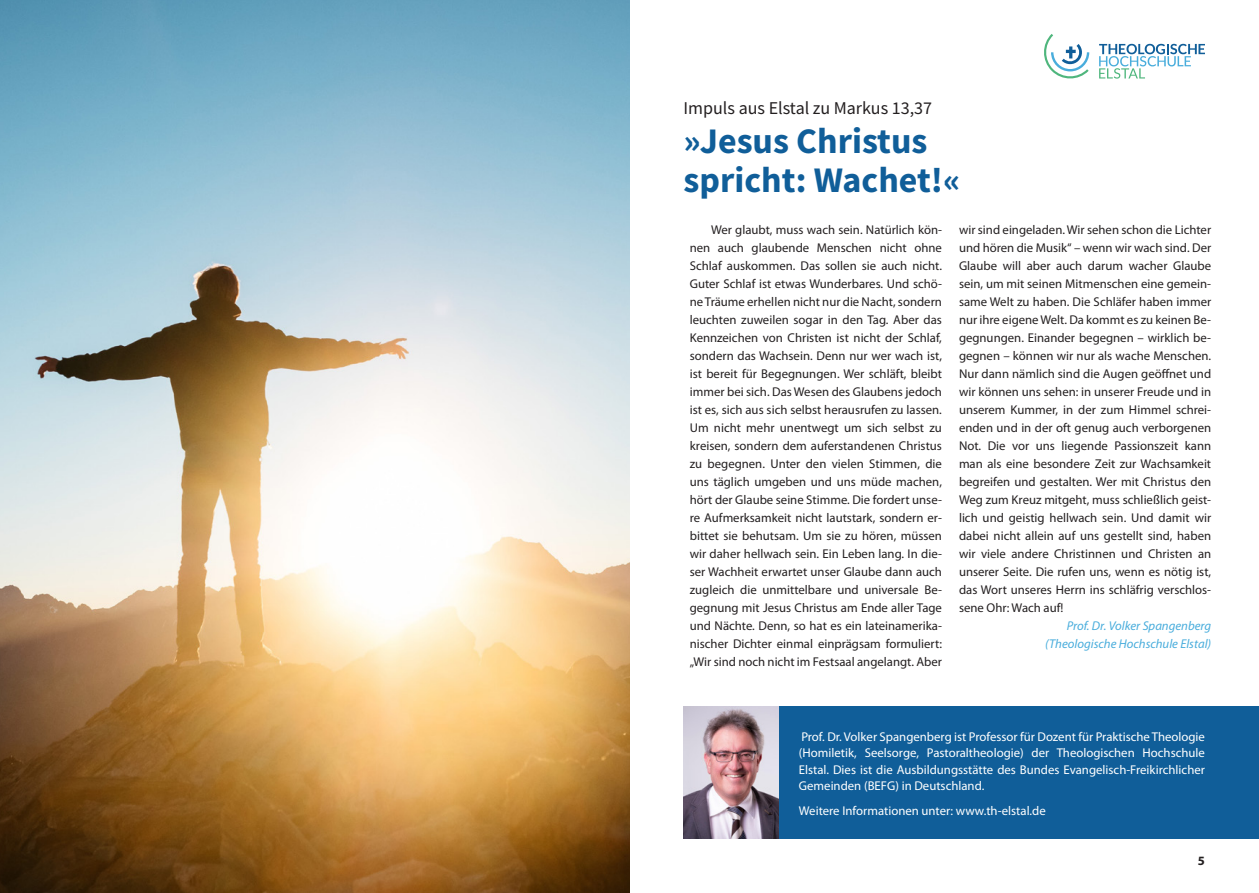
<style>
.page{position:relative;width:1259px;height:893px;background:#fff}
.page>*{position:absolute;margin:0;border:0;box-sizing:border-box;transform-origin:0 0}
.t1{font:700 36px/39px "Source Sans Pro";color:#105e99}
.t2{font:18px "Source Sans Pro";color:#231f20}
.t3{font:12.75px/18px "Myriad Pro";color:#231f20;text-align:justify}
.t4{font:12.75px/16.5px "Myriad Pro";color:#fff;text-align:justify}
.t5{font:italic 12.75px/18px "Myriad Pro";color:#49addc;text-align:right}
.t6{font:700 12.75px "Myriad Pro";color:#231f20}
</style>
<div class="page">
<img style="left:0;top:0;width:629px;height:893px">
<svg style="left:1099px;top:44px;width:106px;height:35px"></svg>
<svg style="left:1044px;top:34px;width:45px;height:45px"></svg>
<div style="left:683px;top:707px;width:576px;height:132px;background:#105e99"></div>
<img style="left:683px;top:707px;width:95px;height:132px">
<h2 class="t2" style="left:683px;top:97px;width:250px">Impuls aus Elstal zu Markus 13,37</h2>
<h1 class="t1" style="left:683px;top:122px;width:278px">»Jesus Christus spricht: Wachet!«</h1>
<p class="t3" style="left:690px;top:221px;width:254px;text-indent:21px">Wer glaubt, muss wach sein. Natürlich kön&shy;nen auch glaubende Menschen nicht ohne Schlaf auskommen. Das sollen sie auch nicht.<br>Guter Schlaf ist etwas Wunderbares. Und schö&shy;ne Träume erhellen nicht nur die Nacht, sondern leuchten zuweilen sogar in den Tag. Aber das Kennzeichen von Christen ist nicht der Schlaf, sondern das Wachsein. Denn nur wer wach ist, ist bereit für Begegnungen. Wer schläft, bleibt immer bei sich. Das Wesen des Glaubens jedoch ist es, sich aus sich selbst herausrufen zu lassen.<br>Um nicht mehr unentwegt um sich selbst zu kreisen, sondern dem auferstandenen Christus zu begegnen. Unter den vielen Stimmen, die uns täglich umgeben und uns müde machen, hört der Glaube seine Stimme. Die fordert unse&shy;re Aufmerksamkeit nicht lautstark, sondern er&shy;bittet sie behutsam. Um sie zu hören, müssen wir daher hellwach sein. Ein Leben lang. In die&shy;ser Wachheit erwartet unser Glaube dann auch zugleich die unmittelbare und universale Be&shy;gegnung mit Jesus Christus am Ende aller Tage und Nächte. Denn, so hat es ein lateinamerika&shy;nischer Dichter einmal einprägsam formuliert: „Wir sind noch nicht im Festsaal angelangt. Aber</p>
<p class="t3" style="left:959px;top:221px;width:254px">wir sind eingeladen. Wir sehen schon die Lichter und hören die Musik“ – wenn wir wach sind. Der Glaube will aber auch darum wacher Glaube sein, um mit seinen Mitmenschen eine gemein&shy;same Welt zu haben. Die Schläfer haben immer nur ihre eigene Welt. Da kommt es zu keinen Be&shy;gegnungen. Einander begegnen – wirklich be&shy;gegnen – können wir nur als wache Menschen.<br>Nur dann nämlich sind die Augen geöffnet und wir können uns sehen: in unserer Freude und in unserem Kummer, in der zum Himmel schrei&shy;enden und in der oft genug auch verborgenen Not. Die vor uns liegende Passionszeit kann man als eine besondere Zeit zur Wachsamkeit begreifen und gestalten. Wer mit Christus den Weg zum Kreuz mitgeht, muss schließlich geist&shy;lich und geistig hellwach sein. Und damit wir dabei nicht allein auf uns gestellt sind, haben wir viele andere Christinnen und Christen an unserer Seite. Die rufen uns, wenn es nötig ist, das Wort unseres Herrn ins schläfrig verschlos&shy;sene Ohr: Wach auf!</p>
<p class="t5" style="left:1045px;top:617px;width:168px">Prof. Dr. Volker Spangenberg (Theologische Hochschule Elstal)</p>
<p class="t4" style="left:799px;top:728px;width:407px">Prof. Dr. Volker Spangenberg ist Professor für Dozent für Praktische Theologie (Homiletik, Seelsorge, Pastoraltheologie) der Theologischen Hochschule Elstal. Dies ist die Ausbildungsstätte des Bundes Evangelisch-Freikirchlicher Gemeinden (BEFG) in Deutschland.</p>
<p class="t4" style="left:799px;top:802px;width:248px">Weitere Informationen unter: www.th-elstal.de</p>
<p class="t6" style="left:1198px;top:852px;width:9px">5</p>
</div>
